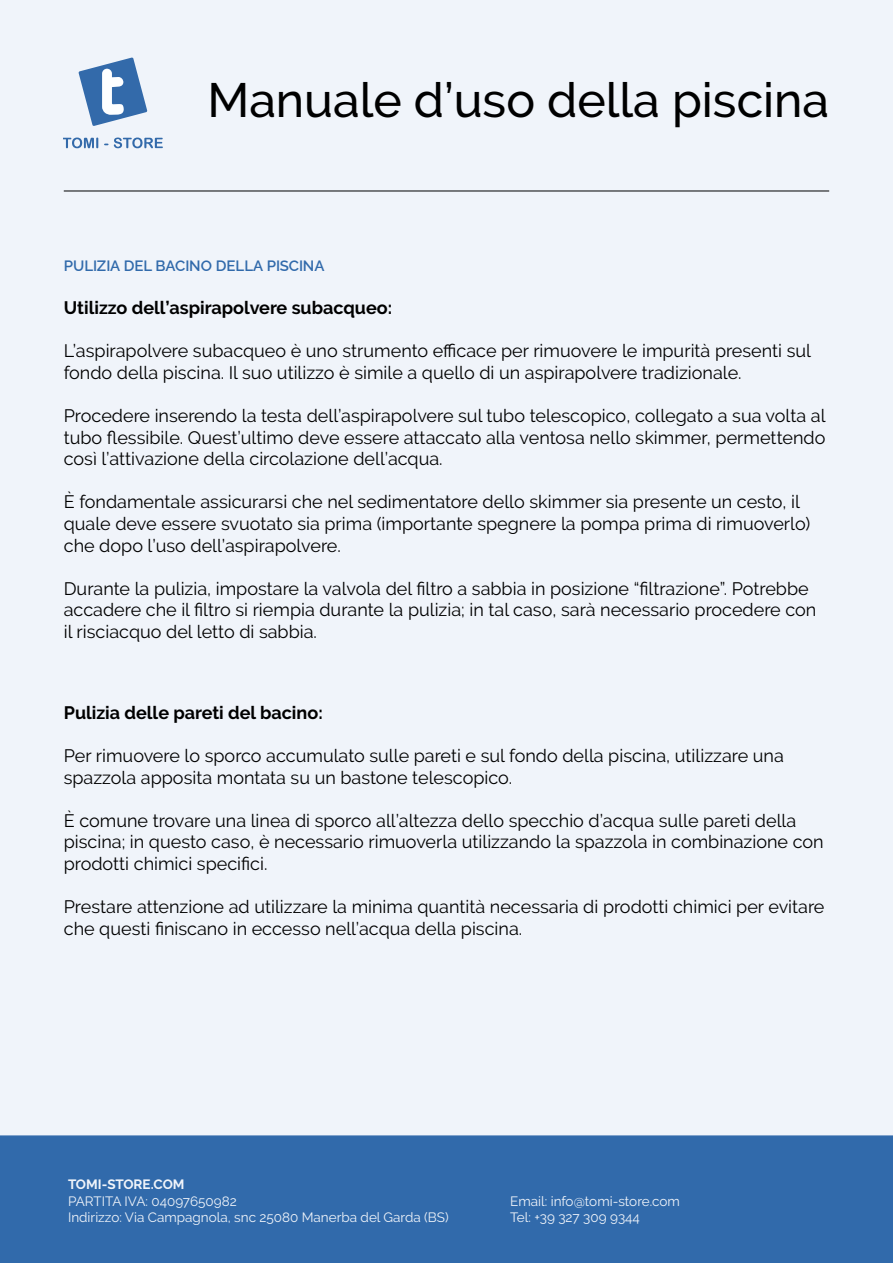
<style>
.page{position:relative;width:893px;height:1263px;background:#fff}
.page>*{position:absolute;margin:0;border:0;box-sizing:border-box;transform-origin:0 0}
.t1{font:500 48px "Raleway";color:#000}
.t2{font:18px/21.6px "Raleway";color:#000}
.t3{font:700 18px "Raleway";color:#000}
.t4{font:100 15px "Raleway";color:#316aab}
.t5{font:13.5px/16.2px "Raleway";color:#f0f4fa}
.t6{font:700 13.5px "Raleway";color:#f0f4fa}
</style>
<div class="page">
<div style="left:0;top:0;width:893px;height:1135px;background:#f0f4fa"></div>
<hr style="left:64px;top:191px;width:765px;height:1px;background:#000">
<div style="left:0;top:1135px;width:893px;height:128px;background:#316aab;border:2px solid #316aab"></div>
<svg style="left:78px;top:57px;width:69px;height:69px"></svg>
<svg style="left:63px;top:138px;width:35px;height:10px"></svg>
<svg style="left:114px;top:138px;width:48px;height:10px"></svg>
<h1 class="t1" style="left:208px;top:82px;width:623px">Manuale d’uso della piscina</h1>
<p class="t4" style="left:64px;top:257px;width:262px">PULIZIA DEL BACINO DELLA PISCINA</p>
<p class="t3" style="left:64px;top:301px;width:330px">Utilizzo dell’aspirapolvere subacqueo:</p>
<p class="t2" style="left:64px;top:340px;width:749px">L’aspirapolvere subacqueo è uno strumento efficace per rimuovere le impurità presenti sul fondo della piscina. Il suo utilizzo è simile a quello di un aspirapolvere tradizionale.</p>
<p class="t2" style="left:64px;top:405px;width:763px;text-align:justify">Procedere inserendo la testa dell’aspirapolvere sul tubo telescopico, collegato a sua volta al tubo flessibile. Quest’ultimo deve essere attaccato alla ventosa nello skimmer, permettendo così l’attivazione della circolazione dell’acqua.</p>
<p class="t2" style="left:64px;top:491px;width:748px">È fondamentale assicurarsi che nel sedimentatore dello skimmer sia presente un cesto, il quale deve essere svuotato sia prima (importante spegnere la pompa prima di rimuoverlo) che dopo l’uso dell’aspirapolvere.</p>
<p class="t2" style="left:64px;top:578px;width:754px">Durante la pulizia, impostare la valvola del filtro a sabbia in posizione “filtrazione”. Potrebbe accadere che il filtro si riempia durante la pulizia; in tal caso, sarà necessario procedere con il risciacquo del letto di sabbia.</p>
<p class="t3" style="left:64px;top:705px;width:260px">Pulizia delle pareti del bacino:</p>
<p class="t2" style="left:64px;top:745px;width:722px">Per rimuovere lo sporco accumulato sulle pareti e sul fondo della piscina, utilizzare una spazzola apposita montata su un bastone telescopico.</p>
<p class="t2" style="left:64px;top:809px;width:761px">È comune trovare una linea di sporco all’altezza dello specchio d’acqua sulle pareti della piscina; in questo caso, è necessario rimuoverla utilizzando la spazzola in combinazione con prodotti chimici specifici.</p>
<p class="t2" style="left:64px;top:896px;width:762px">Prestare attenzione ad utilizzare la minima quantità necessaria di prodotti chimici per evitare che questi finiscano in eccesso nell’acqua della piscina.</p>
<p class="t6" style="left:68px;top:1177px;width:118px">TOMI-STORE.COM</p>
<p class="t5" style="left:68px;top:1194px;width:382px">PARTITA IVA: 04097650982<br>Indirizzo: Via Campagnola, snc 25080 Manerba del Garda (BS)</p>
<p class="t5" style="left:510px;top:1194px;width:171px">Email: info@tomi-store.com<br>Tel: +39 327 309 9344</p>
</div>
